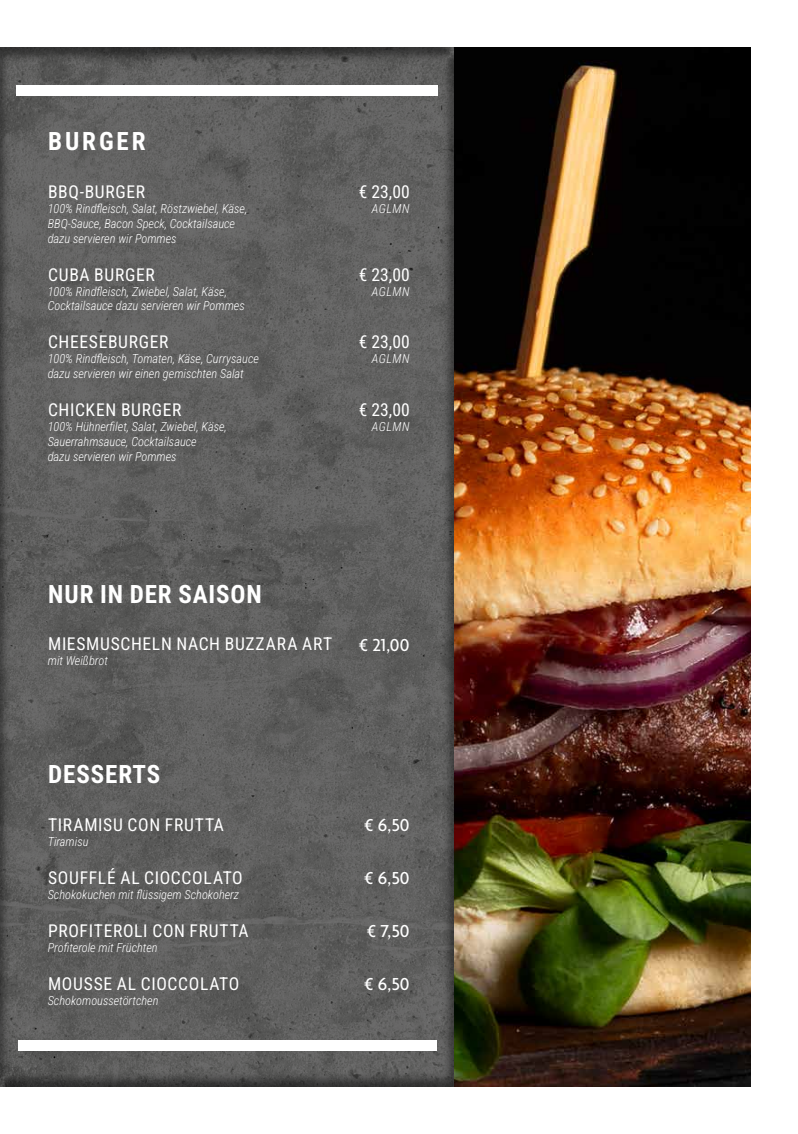
<style>
.page{position:relative;width:798px;height:1134px;background:#fff}
.page>*{position:absolute;margin:0;border:0;box-sizing:border-box;transform-origin:0 0}
.t1{font:700 25px "Roboto Condensed";letter-spacing:.035em;color:#fff}
.t2{font:500 18.75px "Agenda";letter-spacing:-.005em;color:#fff}
.t3{font:17.5px "Roboto Condensed";letter-spacing:.04em;color:#fff}
.t4{font:italic 300 12.38px/14.9px "Roboto Condensed";color:#fff}
</style>
<div class="page">
<img style="left:455px;top:48px;width:294px;height:1038px">
<div style="left:0;top:46px;width:455px;height:1040px;background:#000;opacity:.5"></div>
<div style="left:19px;top:1040px;width:418px;height:11px;background:#fff"></div>
<div style="left:19px;top:85px;width:419px;height:11px;background:#fff"></div>
<h1 class="t1" style="left:48px;top:123px;width:99px">BURGER</h1>
<h3 class="t3" style="left:48px;top:180px;width:99px">BBQ-BURGER</h3>
<p class="t4" style="left:48px;top:201px;width:201px">100% Rindfleisch, Salat, Röstzwiebel, Käse,<br>BBQ-Sauce, Bacon Speck, Cocktailsauce dazu servieren wir Pommes</p>
<h3 class="t3" style="left:48px;top:262px;width:108px">CUBA BURGER</h3>
<p class="t4" style="left:48px;top:283px;width:198px">100% Rindfleisch, Zwiebel, Salat, Käse,<br>Cocktailsauce dazu servieren wir Pommes</p>
<h3 class="t3" style="left:48px;top:330px;width:122px">CHEESEBURGER</h3>
<p class="t4" style="left:48px;top:351px;width:212px">100% Rindfleisch, Tomaten, Käse, Currysauce dazu servieren wir einen gemischten Salat</p>
<h3 class="t3" style="left:48px;top:397px;width:135px">CHICKEN BURGER</h3>
<p class="t4" style="left:48px;top:418px;width:180px">100% Hühnerfilet, Salat, Zwiebel, Käse,<br>Sauerrahmsauce, Cocktailsauce<br>dazu servieren wir Pommes</p>
<h3 class="t3" style="left:359px;top:180px;width:52px">€ 23,00</h3>
<p class="t4" style="left:372px;top:201px;width:39px">AGLMN</p>
<h3 class="t3" style="left:359px;top:262px;width:52px">€ 23,00</h3>
<p class="t4" style="left:372px;top:283px;width:39px">AGLMN</p>
<h3 class="t3" style="left:359px;top:330px;width:52px">€ 23,00</h3>
<p class="t4" style="left:372px;top:351px;width:39px">AGLMN</p>
<h3 class="t3" style="left:359px;top:397px;width:52px">€ 23,00</h3>
<p class="t4" style="left:372px;top:418px;width:39px">AGLMN</p>
<h1 class="t1" style="left:48px;top:576px;width:215px">NUR IN DER SAISON</h1>
<h3 class="t3" style="left:48px;top:632px;width:285px">MIESMUSCHELN NACH BUZZARA ART</h3>
<p class="t4" style="left:48px;top:653px;width:61px">mit Weißbrot</p>
<h2 class="t2" style="left:359px;top:635px;width:52px">€ 21,00</h2>
<h1 class="t1" style="left:48px;top:756px;width:113px">DESSERTS</h1>
<h3 class="t3" style="left:48px;top:812px;width:177px">TIRAMISU CON FRUTTA</h3>
<p class="t4" style="left:48px;top:833px;width:42px">Tiramisu</p>
<h2 class="t2" style="left:364px;top:815px;width:47px">€ 6,50</h2>
<h3 class="t3" style="left:48px;top:865px;width:196px">SOUFFLÉ AL CIOCCOLATO</h3>
<p class="t4" style="left:48px;top:887px;width:193px">Schokokuchen mit flüssigem Schokoherz</p>
<h2 class="t2" style="left:364px;top:868px;width:47px">€ 6,50</h2>
<h3 class="t3" style="left:48px;top:919px;width:202px">PROFITEROLI CON FRUTTA</h3>
<p class="t4" style="left:48px;top:940px;width:111px">Profiterole mit Früchten</p>
<h2 class="t2" style="left:367px;top:921px;width:44px">€ 7,50</h2>
<h3 class="t3" style="left:48px;top:972px;width:193px">MOUSSE AL CIOCCOLATO</h3>
<p class="t4" style="left:48px;top:993px;width:112px">Schokomoussetörtchen</p>
<h2 class="t2" style="left:364px;top:974px;width:47px">€ 6,50</h2>
</div>
